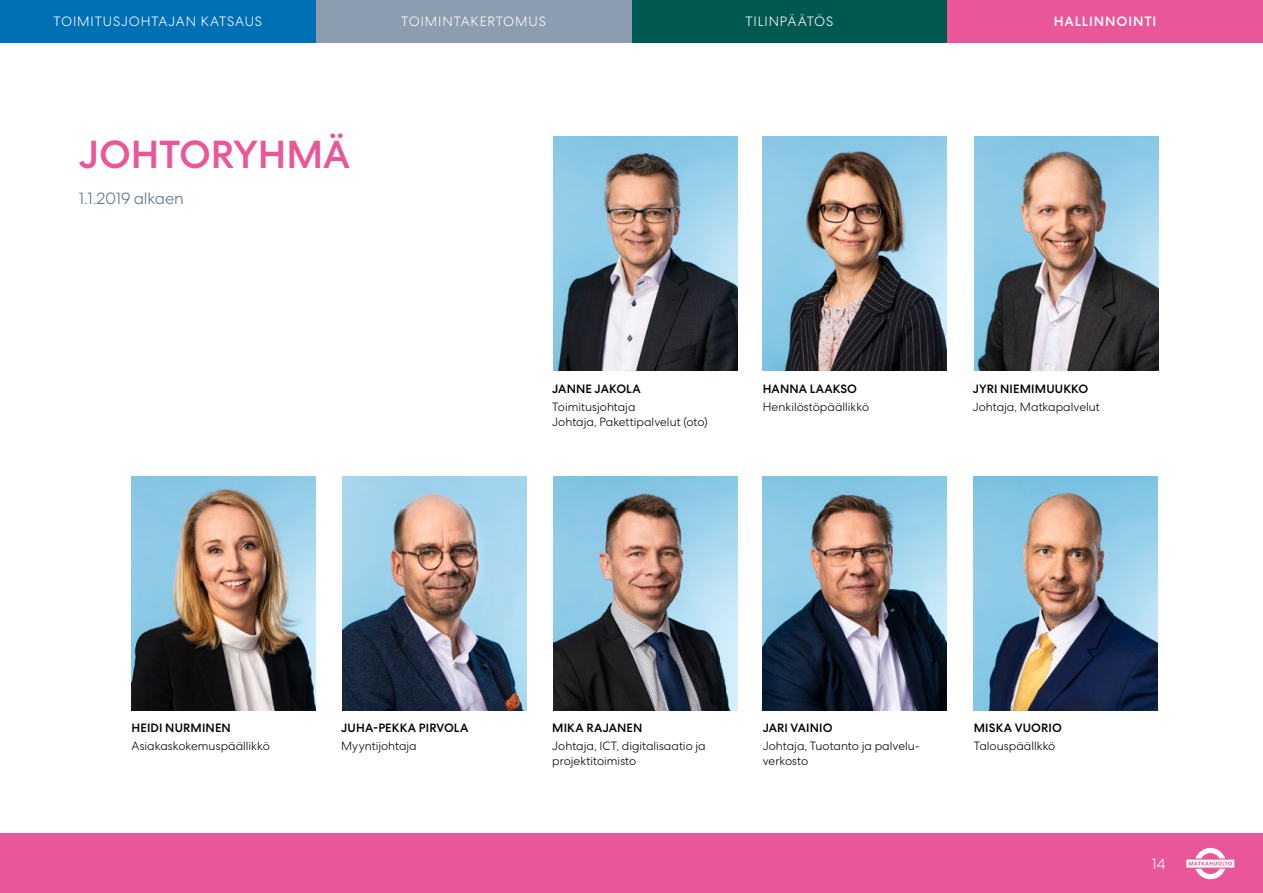
<style>
.page{position:relative;width:1263px;height:893px;background:#fff}
.page>*{position:absolute;margin:0;border:0;box-sizing:border-box;transform-origin:0 0}
.t1{font:500 39px "Centra No 2";letter-spacing:-.005em;color:#ea5798}
.t2{font:300 16.5px "Centra No 2";letter-spacing:-.01em;color:#59738d}
.t3{font:300 15px "Centra No 2";color:#fff}
.t4{font:300 13.5px "Centra No 2";letter-spacing:.06em;color:#fff}
.t5{font:500 13.5px "Centra No 2";letter-spacing:.065em;color:#fff}
.t6{font:300 12px/15px "Centra No 2";color:#000}
.t7{font:500 12px "Centra No 2";letter-spacing:.01em;color:#000}
</style>
<div class="page">
<div style="left:0;top:0;width:316px;height:43px;background:#0070b5"></div>
<div style="left:631px;top:0;width:316px;height:43px;background:#005950"></div>
<div style="left:316px;top:0;width:315px;height:43px;background:#8b9daf"></div>
<div style="left:947px;top:0;width:316px;height:43px;background:#ea5798"></div>
<div style="left:0;top:834px;width:1263px;height:59px;background:#ea5798"></div>
<img style="left:553px;top:137px;width:184px;height:234px">
<img style="left:763px;top:476px;width:184px;height:234px">
<img style="left:973px;top:476px;width:185px;height:234px">
<img style="left:974px;top:137px;width:184px;height:234px">
<img style="left:132px;top:476px;width:184px;height:234px">
<img style="left:763px;top:137px;width:184px;height:234px">
<img style="left:553px;top:476px;width:184px;height:234px">
<img style="left:343px;top:476px;width:183px;height:234px">
<svg style="left:1186px;top:848px;width:48px;height:31px"></svg>
<p class="t4" style="left:54px;top:14px;width:210px">TOIMITUSJOHTAJAN KATSAUS</p>
<p class="t4" style="left:401px;top:14px;width:146px">TOIMINTAKERTOMUS</p>
<p class="t4" style="left:746px;top:14px;width:89px">TILINPÄÄTÖS</p>
<p class="t5" style="left:1054px;top:14px;width:104px">HALLINNOINTI</p>
<h1 class="t1" style="left:79px;top:131px;width:273px">JOHTORYHMÄ</h1>
<h2 class="t2" style="left:79px;top:188px;width:107px">1.1.2019 alkaen</h2>
<p class="t7" style="left:552px;top:382px;width:90px">JANNE JAKOLA</p>
<p class="t6" style="left:552px;top:399px;width:157px">Toimitusjohtaja<br>Johtaja, Pakettipalvelut (oto)</p>
<p class="t7" style="left:763px;top:382px;width:96px">HANNA LAAKSO</p>
<p class="t6" style="left:763px;top:399px;width:108px">Henkilöstöpäällikkö</p>
<p class="t7" style="left:973px;top:382px;width:117px">JYRI NIEMIMUUKKO</p>
<p class="t6" style="left:973px;top:399px;width:129px">Johtaja, Matkapalvelut</p>
<p class="t7" style="left:132px;top:721px;width:101px">HEIDI NURMINEN</p>
<p class="t6" style="left:132px;top:739px;width:140px">Asiakaskokemuspäällikkö</p>
<p class="t7" style="left:341px;top:721px;width:129px">JUHA-PEKKA PIRVOLA</p>
<p class="t6" style="left:341px;top:739px;width:77px">Myyntijohtaja</p>
<p class="t7" style="left:552px;top:721px;width:92px">MIKA RAJANEN</p>
<p class="t6" style="left:552px;top:739px;width:155px">Johtaja, ICT, digitalisaatio ja projektitoimisto</p>
<p class="t7" style="left:763px;top:721px;width:71px">JARI VAINIO</p>
<p class="t6" style="left:763px;top:739px;width:159px">Johtaja, Tuotanto ja palvelu&shy;verkosto</p>
<p class="t7" style="left:974px;top:721px;width:90px">MISKA VUORIO</p>
<p class="t6" style="left:974px;top:739px;width:83px">Talouspäällkkö</p>
<p class="t3" style="left:1152px;top:855px;width:15px">14</p>
</div>
